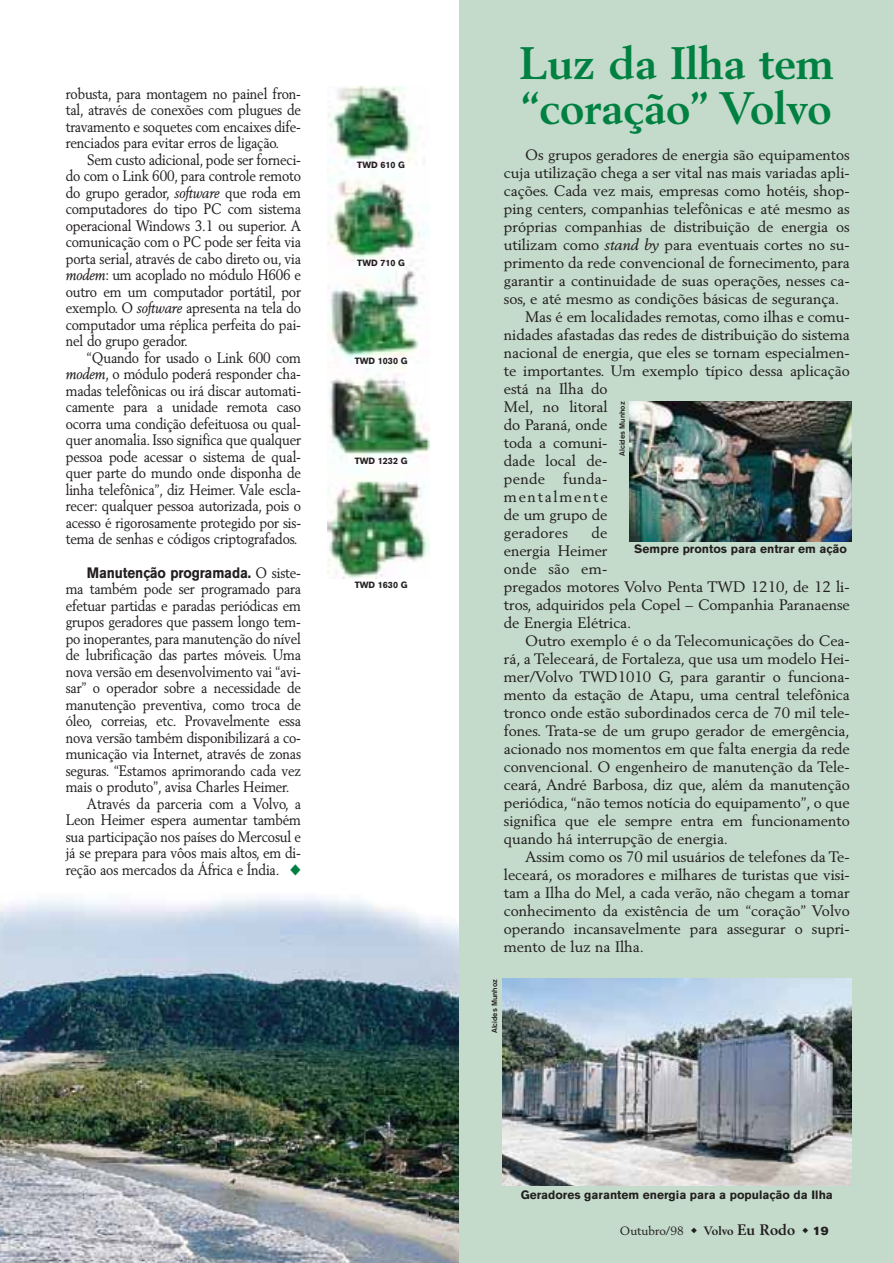
<style>
.page{position:relative;width:893px;height:1263px;background:#fff}
.page>*{position:absolute;margin:0;border:0;box-sizing:border-box;transform-origin:0 0}
.t1{font:700 45px/45px "Volvo Serif";color:#008141}
.t2{font:15px/16.5px "Volvo Serif Roman";color:#231f20;text-align:justify;scale:.9 1}
.t3{font:15px/18px "Volvo Serif Roman";color:#231f20;text-align:justify}
.t4{font:700 15px "Volvo Sans";letter-spacing:-.01em;color:#231f20;scale:.9 1}
.t5{font:15px "Volvo Serif Roman";letter-spacing:.02em;color:#231f20}
.t6{font:15px "Volvo Serif Roman";letter-spacing:.115em;color:#231f20}
.t7{font:700 12px "Volvo Sans";color:#231f20}
.t8{font:12px "Volvo Serif Roman";color:#231f20}
.t9{font:700 9px "Volvo Sans";color:#231f20}
.t10{font:500 7.5px "Volvo Sans";color:#231f20}
.s1{font-family:"Volvo Serif";font-style:italic}
.s2{font-family:"Volvo Serif Roman";font-weight:400}
.s3{color:#008141}
.s4{font-family:"Volvo Serif";font-weight:700}
.s5{font-family:"Volvo Serif";font-weight:700;font-size:15px}
.s6{font-family:"Volvo Sans Super"}
</style>
<div class="page">
<img style="left:0;top:774px;width:460px;height:489px">
<div style="left:460px;top:1px;width:433px;height:1262px;background:#c4dbcb"></div>
<img style="left:328px;top:86px;width:102px;height:493px">
<img style="left:502px;top:979px;width:349px;height:206px">
<img style="left:630px;top:402px;width:221px;height:140px">
<p class="t2" style="left:66px;top:85px;width:263px">robusta, para montagem no painel fron&shy;tal, através de conexões com plugues de travamento e soquetes com encaixes dife&shy;renciados para evitar erros de ligação.</p>
<p class="t2" style="left:66px;top:151px;width:263px;text-indent:21px">Sem custo adicional, pode ser forneci&shy;do com o Link 600, para controle remoto do grupo gerador, <span class="s1">software</span> que roda em computadores do tipo PC com sistema operacional Windows 3.1 ou superior. A comunicação com o PC pode ser feita via porta serial, através de cabo direto ou, via <span class="s1">modem</span>: um acoplado no módulo H606 e outro em um computador portátil, por exemplo. O <span class="s1">software</span> apresenta na tela do computador uma réplica perfeita do pai&shy;nel do grupo gerador.</p>
<p class="t2" style="left:66px;top:349px;width:263px;text-indent:21px">“Quando for usado o Link 600 com <span class="s1">modem</span>, o módulo poderá responder cha&shy;madas telefônicas ou irá discar automati&shy;camente para a unidade remota caso ocorra uma condição defeituosa ou qual&shy;quer anomalia. Isso significa que qualquer pessoa pode acessar o sistema de qual&shy;quer parte do mundo onde disponha de linha telefônica”, diz Heimer. Vale escla&shy;recer: qualquer pessoa autorizada, pois o acesso é rigorosamente protegido por sis&shy;tema de senhas e códigos criptografados.</p>
<p class="t4" style="left:87px;top:564px;width:239px">Manutenção programada. <span class="s2">O siste-</span></p>
<p class="t2" style="left:66px;top:580px;width:263px">ma também pode ser programado para</p>
<p class="t2" style="left:66px;top:597px;width:263px">efetuar partidas e paradas periódicas em</p>
<p class="t2" style="left:66px;top:613px;width:263px">grupos geradores que passem longo tem-</p>
<p class="t2" style="left:66px;top:630px;width:263px">po inoperantes, para manutenção do nível</p>
<p class="t2" style="left:66px;top:646px;width:263px">de lubrificação das partes móveis. Uma</p>
<p class="t2" style="left:66px;top:663px;width:263px">nova versão em desenvolvimento vai “avi-</p>
<p class="t2" style="left:66px;top:679px;width:263px">sar” o operador sobre a necessidade de</p>
<p class="t2" style="left:66px;top:696px;width:263px">manutenção preventiva, como troca de</p>
<p class="t2" style="left:66px;top:712px;width:263px">óleo, correias, etc. Provavelmente essa</p>
<p class="t2" style="left:66px;top:729px;width:263px">nova versão também disponibilizará a co-</p>
<p class="t2" style="left:66px;top:745px;width:263px">municação via Internet, através de zonas</p>
<p class="t2" style="left:66px;top:762px;width:263px">seguras. “Estamos aprimorando cada vez</p>
<p class="t2" style="left:66px;top:778px;width:250px">mais o produto”, avisa Charles Heimer.</p>
<p class="t2" style="left:87px;top:795px;width:239px">Através da parceria com a Volvo, a</p>
<p class="t2" style="left:66px;top:811px;width:263px">Leon Heimer espera aumentar também</p>
<p class="t2" style="left:66px;top:828px;width:263px">sua participação nos países do Mercosul e</p>
<p class="t2" style="left:66px;top:844px;width:263px">já se prepara para vôos mais altos, em di-</p>
<p class="t2" style="left:66px;top:861px;width:263px">reção aos mercados da África e Índia. <span class="s3">◆</span></p>
<p class="t9" style="left:357px;top:160px;width:49px">TWD 610 G</p>
<p class="t9" style="left:357px;top:258px;width:49px">TWD 710 G</p>
<p class="t9" style="left:355px;top:356px;width:54px">TWD 1030 G</p>
<p class="t9" style="left:355px;top:456px;width:54px">TWD 1232 G</p>
<p class="t9" style="left:355px;top:579px;width:54px">TWD 1630 G</p>
<h1 class="t1" style="left:520px;top:40px;width:315px">Luz da Ilha tem “coração” Volvo</h1>
<p class="t3" style="left:525px;top:145px;width:326px">Os grupos geradores de energia são equipamentos</p>
<p class="t3" style="left:504px;top:163px;width:347px">cuja utilização chega a ser vital nas mais variadas apli-</p>
<p class="t3" style="left:504px;top:181px;width:347px">cações. Cada vez mais, empresas como hotéis, shop-</p>
<p class="t3" style="left:504px;top:199px;width:347px">ping centers, companhias telefônicas e até mesmo as</p>
<p class="t3" style="left:504px;top:217px;width:347px">próprias companhias de distribuição de energia os</p>
<p class="t3" style="left:504px;top:235px;width:347px">utilizam como <span class="s1">stand by</span> para eventuais cortes no su-</p>
<p class="t3" style="left:504px;top:253px;width:347px">primento da rede convencional de fornecimento, para</p>
<p class="t3" style="left:504px;top:271px;width:347px">garantir a continuidade de suas operações, nesses ca-</p>
<p class="t3" style="left:504px;top:289px;width:337px">sos, e até mesmo as condições básicas de segurança.</p>
<p class="t3" style="left:525px;top:307px;width:326px">Mas é em localidades remotas, como ilhas e comu-</p>
<p class="t3" style="left:504px;top:325px;width:347px">nidades afastadas das redes de distribuição do sistema</p>
<p class="t3" style="left:504px;top:343px;width:347px">nacional de energia, que eles se tornam especialmen-</p>
<p class="t3" style="left:504px;top:361px;width:347px">te importantes. Um exemplo típico dessa aplicação</p>
<p class="t3" style="left:504px;top:379px;width:105px">está na Ilha do</p>
<p class="t3" style="left:504px;top:397px;width:105px">Mel, no litoral</p>
<p class="t3" style="left:504px;top:415px;width:105px">do Paraná, onde</p>
<p class="t3" style="left:504px;top:433px;width:105px">toda a comuni-</p>
<p class="t3" style="left:504px;top:451px;width:105px">dade local de-</p>
<p class="t5" style="left:504px;top:470px;width:105px">pende funda-</p>
<p class="t6" style="left:504px;top:488px;width:105px">mentalmente</p>
<p class="t3" style="left:504px;top:505px;width:105px">de um grupo de</p>
<p class="t5" style="left:504px;top:524px;width:66px">geradores</p>
<p class="t10" style="left:618px;top:456px;width:56px;rotate:-90deg">Alcides Munhoz</p>
<p class="t3" style="left:504px;top:523px;width:347px;text-align:left;text-indent:88px">de<br>energia Heimer<br>onde são em-<br>pregados motores Volvo Penta TWD 1210, de 12 li&shy;tros, adquiridos pela Copel – Companhia Paranaense de Energia Elétrica.</p>
<p class="t3" style="left:504px;top:632px;width:347px;text-indent:21px">Outro exemplo é o da Telecomunicações do Cea&shy;rá, a Teleceará, de Fortaleza, que usa um modelo Hei&shy;mer/Volvo TWD1010 G, para garantir o funciona&shy;mento da estação de Atapu, uma central telefônica tronco onde estão subordinados cerca de 70 mil tele&shy;fones. Trata-se de um grupo gerador de emergência, acionado nos momentos em que falta energia da rede convencional. O engenheiro de manutenção da Tele&shy;ceará, André Barbosa, diz que, além da manutenção periódica, “não temos notícia do equipamento”, o que significa que ele sempre entra em funcionamento quando há interrupção de energia.</p>
<p class="t3" style="left:504px;top:848px;width:347px;text-indent:21px">Assim como os 70 mil usuários de telefones da Te&shy;leceará, os moradores e milhares de turistas que visi&shy;tam a Ilha do Mel, a cada verão, não chegam a tomar conhecimento da existência de um “coração” Volvo operando incansavelmente para assegurar o supri&shy;mento de luz na Ilha.</p>
<p class="t7" style="left:634px;top:542px;width:214px">Sempre prontos para entrar em ação</p>
<p class="t10" style="left:490px;top:1033px;width:56px;rotate:-90deg">Alcides Munhoz</p>
<p class="t7" style="left:521px;top:1188px;width:314px">Geradores garantem energia para a população da Ilha</p>
<p class="t8" style="left:620px;top:1223px;width:210px">Outubro/98 ◆ <span class="s4">Volvo</span> <span class="s5">Eu Rodo</span> ◆ <span class="s6">19</span></p>
</div>
